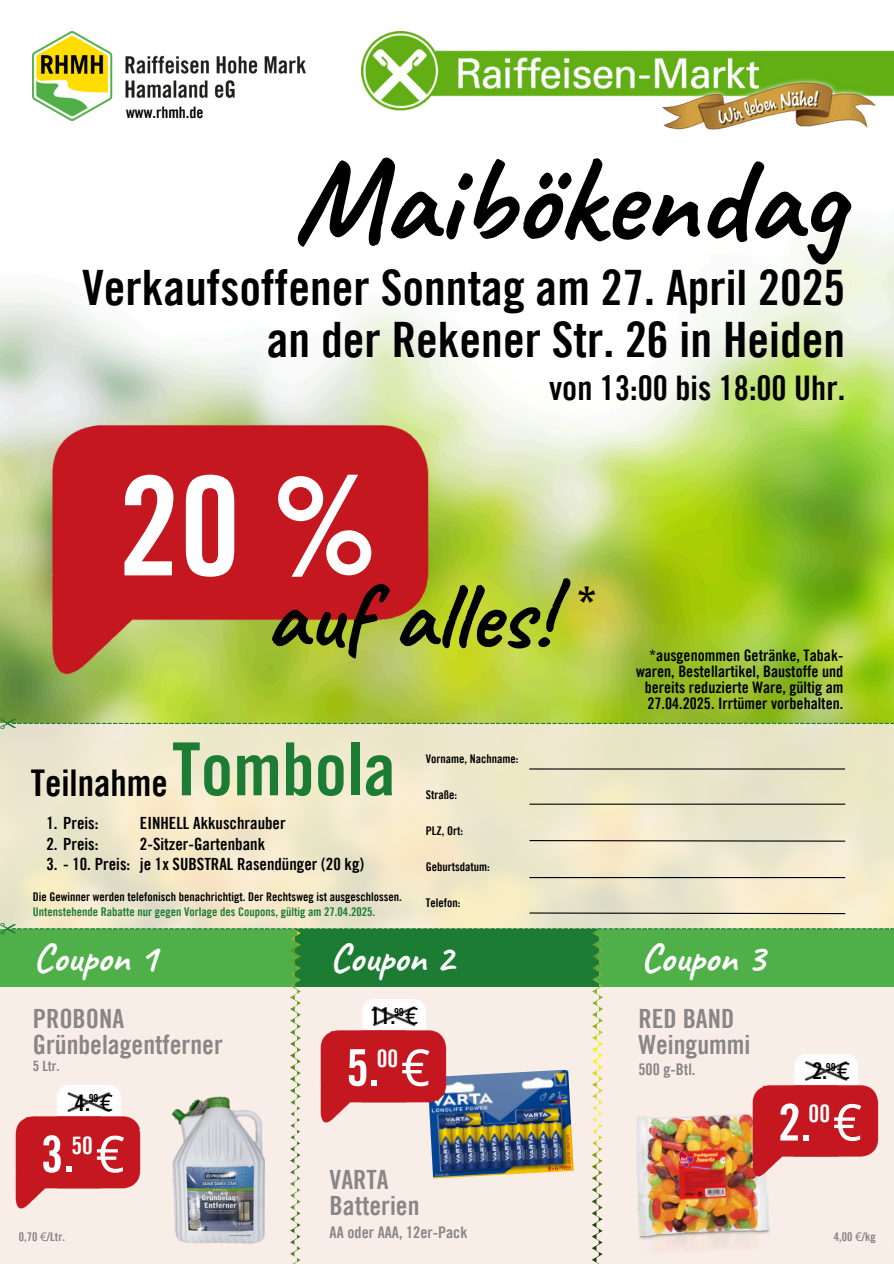
<style>
.page{position:relative;width:894px;height:1264px;background:#fff}
.page>*{position:absolute;margin:0;border:0;box-sizing:border-box;transform-origin:0 0}
.t1{font:137.55px "Trade Gothic Bold Cond Twenty";color:#fff}
.t2{font:700 120.9px "Caveat";color:#000}
.t3{font:700 94.05px "Caveat";color:#000}
.t4{font:73.2px "Trade Gothic Bold Cond Twenty";color:#1c7c34}
.t5{font:50.7px "Trade Gothic Bold Cond Twenty";color:#fff}
.t6{font:48.9px/51.8px "Trade Gothic Bold Cond Twenty";color:#000;text-align:right}
.t7{font:46.65px "Trade Gothic Bold Cond Twenty";color:#000}
.t8{font:700 39.9px "Caveat";color:#fff}
.t9{font:36.9px "Trade Gothic Bold Cond Twenty";color:#000}
.t10{font:33.9px "Trade Gothic Bold Cond Twenty";color:#000}
.t11{font:26.55px "Trade Gothic Bold Cond Twenty";color:#888686}
.t12{font:24.15px "Trade Gothic Bold Cond Twenty";color:#fff}
.t13{font:22.95px "Trade Gothic Bold Cond Twenty";color:#000}
.t14{font:16.8px "Trade Gothic Bold Cond Twenty";color:#000}
.t15{font:16.05px "Trade Gothic Bold Cond Twenty";color:#888686}
.t16{font:15.9px/15.8px "Trade Gothic Bold Cond Twenty";color:#000;text-align:right}
.t17{font:15.75px "Trade Gothic Bold Cond Twenty";color:#000}
.t18{font:14.25px "Trade Gothic Bold Cond Twenty";color:#888686}
.t19{font:12px "Trade Gothic Bold Cond Twenty";color:#000}
.t20{font:12px "Trade Gothic Bold Cond Twenty";color:#1c7c34}
.t21{font:12px "Trade Gothic Bold Cond Twenty";color:#878581}
.t22{font:10.95px "Trade Gothic Bold Cond Twenty";color:#000}
.s1{font-family:"Noto Sans"}
</style>
<div class="page">
<img style="left:0;top:53px;width:893px;height:664px">
<div style="left:0;top:1140px;width:294px;height:123px;background:#f9ede8"></div>
<div style="left:294px;top:1140px;width:302px;height:123px;background:#f9ede8"></div>
<div style="left:596px;top:1151px;width:297px;height:112px;background:#f9ede8"></div>
<div style="left:0;top:989px;width:295px;height:151px;background:#f9ede8"></div>
<div style="left:295px;top:989px;width:301px;height:156px;background:#f9ede8"></div>
<div style="left:596px;top:989px;width:297px;height:162px;background:#f9ede8"></div>
<img style="left:167px;top:1092px;width:98px;height:157px">
<div style="left:0;top:723px;width:893px;height:205px;background:#eee8cb"></div>
<svg style="left:0;top:923px;width:893px;height:66px;background:#51a551"></svg>
<svg style="left:0;top:717px;width:893px;height:12px"></svg>
<hr style="left:529px;top:768px;width:315px;height:1px;background:#000">
<hr style="left:529px;top:803px;width:316px;height:1px;background:#000">
<svg style="left:529px;top:839px;width:317px;height:3px"></svg>
<hr style="left:529px;top:877px;width:316px;height:1px;background:#000">
<svg style="left:529px;top:911px;width:317px;height:3px"></svg>
<img style="left:427px;top:1069px;width:146px;height:109px">
<img style="left:626px;top:1105px;width:154px;height:153px">
<img style="left:45px;top:419px;width:390px;height:258px">
<img style="left:26px;top:1085px;width:114px;height:29px">
<img style="left:100px;top:1114px;width:43px;height:95px">
<img style="left:13px;top:1114px;width:87px;height:95px">
<img style="left:331px;top:999px;width:114px;height:29px">
<img style="left:405px;top:1028px;width:43px;height:95px">
<img style="left:318px;top:1028px;width:87px;height:95px">
<img style="left:763px;top:1054px;width:114px;height:29px">
<img style="left:837px;top:1083px;width:42px;height:94px">
<img style="left:750px;top:1083px;width:87px;height:94px">
<img style="left:361px;top:31px;width:532px;height:102px">
<img style="left:33px;top:31px;width:273px;height:89px">
<p class="t17" style="left:126px;top:106px;width:79px">www.rhmh.de</p>
<p class="t2" style="left:293px;top:124px;width:552px">Maibökendag</p>
<p class="t6" style="left:82px;top:266px;width:764px">Verkaufsoffener Sonntag am 27. April 2025 an der Rekener Str. 26 in Heiden</p>
<p class="t10" style="left:549px;top:375px;width:297px">von 13:00 bis 18:00 Uhr.</p>
<p class="t1" style="left:118px;top:476px;width:261px">20 %</p>
<h5 class="t3" style="left:264px;top:556px;width:288px">auf alles!</h5>
<p class="t7" style="left:576px;top:586px;width:22px">*</p>
<p class="t16" style="left:635px;top:649px;width:209px">*ausgenommen Getränke, Tabak&shy;waren, Bestellartikel, Baustoffe und bereits reduzierte Ware, gültig am 27.04.2025. Irrtümer vorbehalten.</p>
<p class="t4" style="left:172px;top:742px;width:225px">Tombola</p>
<p class="t19" style="left:426px;top:754px;width:94px">Vorname, Nachname:</p>
<h1 class="t19" style="left:426px;top:790px;width:33px">Straße:</h1>
<h3 class="t19" style="left:426px;top:826px;width:39px">PLZ, Ort:</h3>
<p class="t19" style="left:426px;top:862px;width:65px">Geburtsdatum:</p>
<p class="t19" style="left:426px;top:898px;width:36px">Telefon:</p>
<h6 class="t9" style="left:31px;top:769px;width:139px">Teilnahme</h6>
<p class="t14" style="left:46px;top:817px;width:54px">1. Preis:</p>
<p class="t14" style="left:46px;top:837px;width:54px">2. Preis:</p>
<p class="t14" style="left:46px;top:857px;width:85px">3. - 10. Preis:</p>
<p class="t14" style="left:140px;top:817px;width:147px">EINHELL Akkuschrauber</p>
<p class="t14" style="left:140px;top:837px;width:127px">2-Sitzer-Gartenbank</p>
<p class="t14" style="left:140px;top:857px;width:226px">je 1x SUBSTRAL Rasendünger (20 kg)</p>
<p class="t19" style="left:33px;top:892px;width:370px">Die Gewinner werden telefonisch benachrichtigt. Der Rechtsweg ist ausgeschlossen.</p>
<p class="t8" style="left:33px;top:932px;width:126px">Coupon 1</p>
<p class="t8" style="left:329px;top:932px;width:126px">Coupon 2</p>
<h2 class="t8" style="left:640px;top:932px;width:126px">Coupon 3</h2>
<h5 class="t20" style="left:33px;top:907px;width:343px">Untenstehende Rabatte nur gegen Vorlage des Coupons, gültig am 27.04.2025.</h5>
<p class="t11" style="left:33px;top:1009px;width:93px">PROBONA</p>
<p class="t11" style="left:33px;top:1034px;width:191px">Grünbelagentferner</p>
<p class="t18" style="left:33px;top:1060px;width:28px">5 Ltr.</p>
<p class="t13" style="left:75px;top:1094px;width:39px">4. <span class="s1">€</span></p>
<h6 class="t22" style="left:89px;top:1094px;width:11px">99</h6>
<p class="t5" style="left:41px;top:1135px;width:85px">3. <span class="s1">€</span></p>
<p class="t12" style="left:71px;top:1136px;width:23px">50</p>
<h6 class="t21" style="left:19px;top:1232px;width:48px">0,70 <span class="s1">€</span>/Ltr.</h6>
<p class="t13" style="left:370px;top:1007px;width:50px">11. <span class="s1">€</span></p>
<p class="t22" style="left:394px;top:1007px;width:11px">99</p>
<p class="t5" style="left:346px;top:1049px;width:85px">5. <span class="s1">€</span></p>
<p class="t12" style="left:376px;top:1049px;width:23px">00</p>
<h6 class="t11" style="left:329px;top:1169px;width:60px">VARTA</h6>
<p class="t11" style="left:329px;top:1195px;width:91px">Batterien</p>
<p class="t15" style="left:329px;top:1226px;width:139px">AA oder AAA, 12er-Pack</p>
<p class="t11" style="left:638px;top:1009px;width:97px">RED BAND</p>
<p class="t11" style="left:638px;top:1034px;width:113px">Weingummi</p>
<h4 class="t15" style="left:638px;top:1063px;width:58px">500 g-Btl.</h4>
<p class="t13" style="left:811px;top:1062px;width:39px">2. <span class="s1">€</span></p>
<p class="t22" style="left:825px;top:1062px;width:11px">99</p>
<p class="t5" style="left:778px;top:1103px;width:85px">2. <span class="s1">€</span></p>
<p class="t12" style="left:808px;top:1104px;width:23px">00</p>
<p class="t21" style="left:833px;top:1232px;width:44px">4,00 <span class="s1">€</span>/kg</p>
</div>
